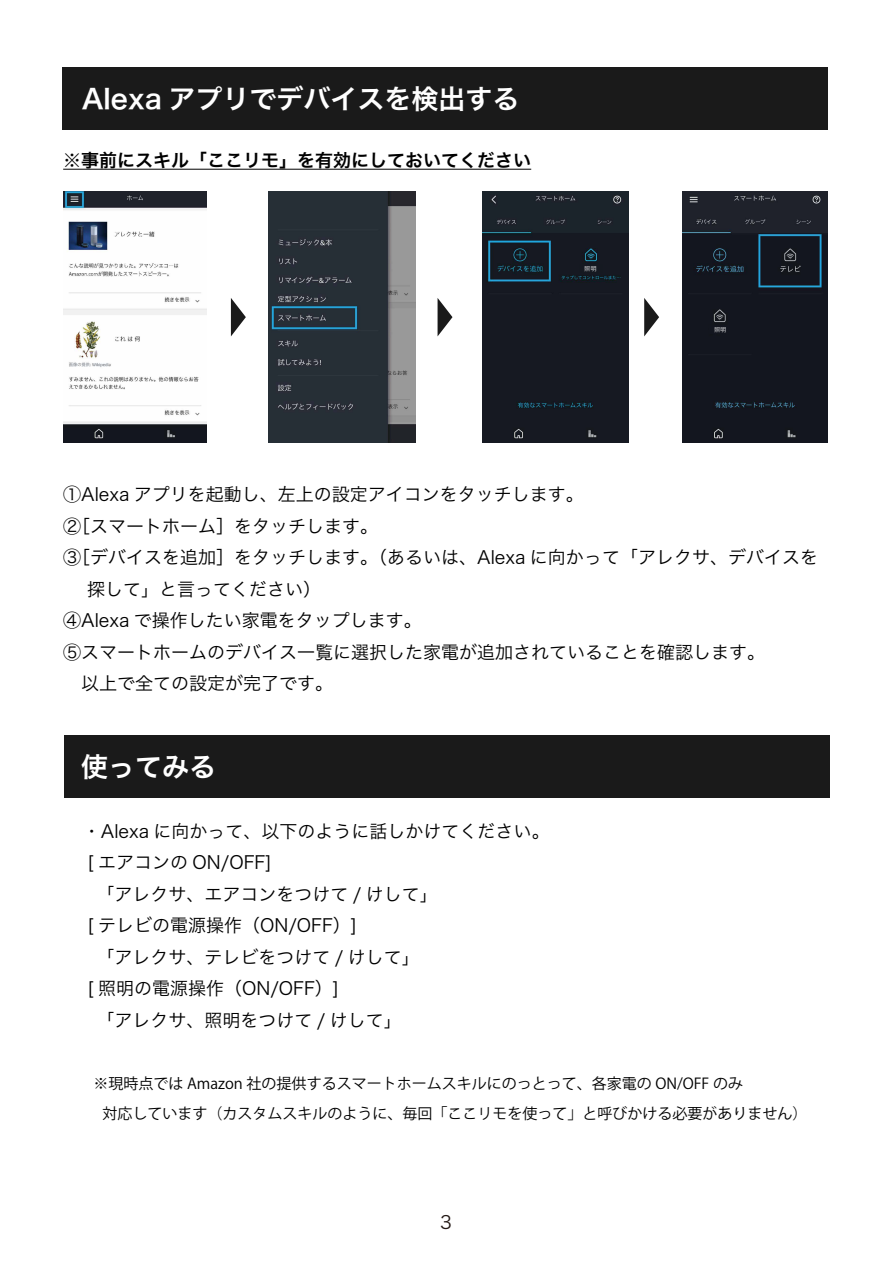
<style>
.page{position:relative;width:893px;height:1263px;background:#fff}
.page>*{position:absolute;margin:0;border:0;box-sizing:border-box;transform-origin:0 0}
.t1{font:27px "Hira Kaku Pro W6";color:#fff}
.t2{font:18px/31.5px "Hira Kaku Pro W3";color:#000}
.t3{font:18px "Hira Kaku Pro W6";color:#000}
.t4{font:18px "Hira Kaku Pro W3";color:#231815}
.t5{font:15px/30px "Koz Go Pr 6 N";color:#000}
.t6{font:500 6.3px "Yu Go";color:#fff}
</style>
<div class="page">
<div style="left:65px;top:735px;width:765px;height:63px;background:#1a1a1a"></div>
<div style="left:63px;top:67px;width:765px;height:63px;background:#1a1a1a"></div>
<hr style="left:63px;top:169px;width:468px;height:1px;background:#000">
<img style="left:269px;top:192px;width:147px;height:251px">
<img style="left:63px;top:192px;width:144px;height:251px">
<img style="left:682px;top:192px;width:146px;height:251px">
<div style="left:709px;top:326px;width:24px;height:8px;background:#13161f"></div>
<img style="left:483px;top:192px;width:145px;height:251px">
<div style="left:579px;top:264px;width:24px;height:9px;background:#151921"></div>
<svg style="left:231px;top:298px;width:15px;height:38px"></svg>
<svg style="left:438px;top:298px;width:14px;height:38px"></svg>
<svg style="left:644px;top:298px;width:15px;height:38px"></svg>
<h1 class="t1" style="left:82px;top:75px;width:439px">Alexa アプリでデバイスを検出する</h1>
<p class="t3" style="left:63px;top:144px;width:470px">※事前にスキル「ここリモ」を有効にしておいてください</p>
<p class="t6" style="left:584px;top:263px;width:14px">照明</p>
<p class="t6" style="left:714px;top:324px;width:14px">照明</p>
<p class="t2" style="left:63px;top:478px;width:756px">①Alexa アプリを起動し、左上の設定アイコンをタッチします。<br>②［スマートホーム］をタッチします。<br>③［デバイスを追加］をタッチします。（あるいは、Alexa に向かって「アレクサ、デバイスを　 探して」と言ってください）<br>④Alexa で操作したい家電をタップします。<br>⑤スマートホームのデバイス一覧に選択した家電が追加されていることを確認します。<br>　以上で全ての設定が完了です。</p>
<h1 class="t1" style="left:81px;top:743px;width:137px">使ってみる</h1>
<p class="t2" style="left:83px;top:814px;width:468px">・Alexa に向かって、以下のように話しかけてください。[ エアコンの ON/OFF]<br>　「アレクサ、エアコンをつけて / けして」<br>[ テレビの電源操作（ON/OFF）]<br>　「アレクサ、テレビをつけて / けして」<br>[ 照明の電源操作（ON/OFF）]<br>　「アレクサ、照明をつけて / けして」</p>
<p class="t5" style="left:87px;top:1068px;width:722px;text-indent:6px">※現時点では Amazon 社の提供するスマートホームスキルにのっとって、各家電の ON/OFF のみ<br>　対応しています（カスタムスキルのように、毎回「ここリモを使って」と呼びかける必要がありません）</p>
<p class="t4" style="left:440px;top:1206px;width:13px">3</p>
</div>
